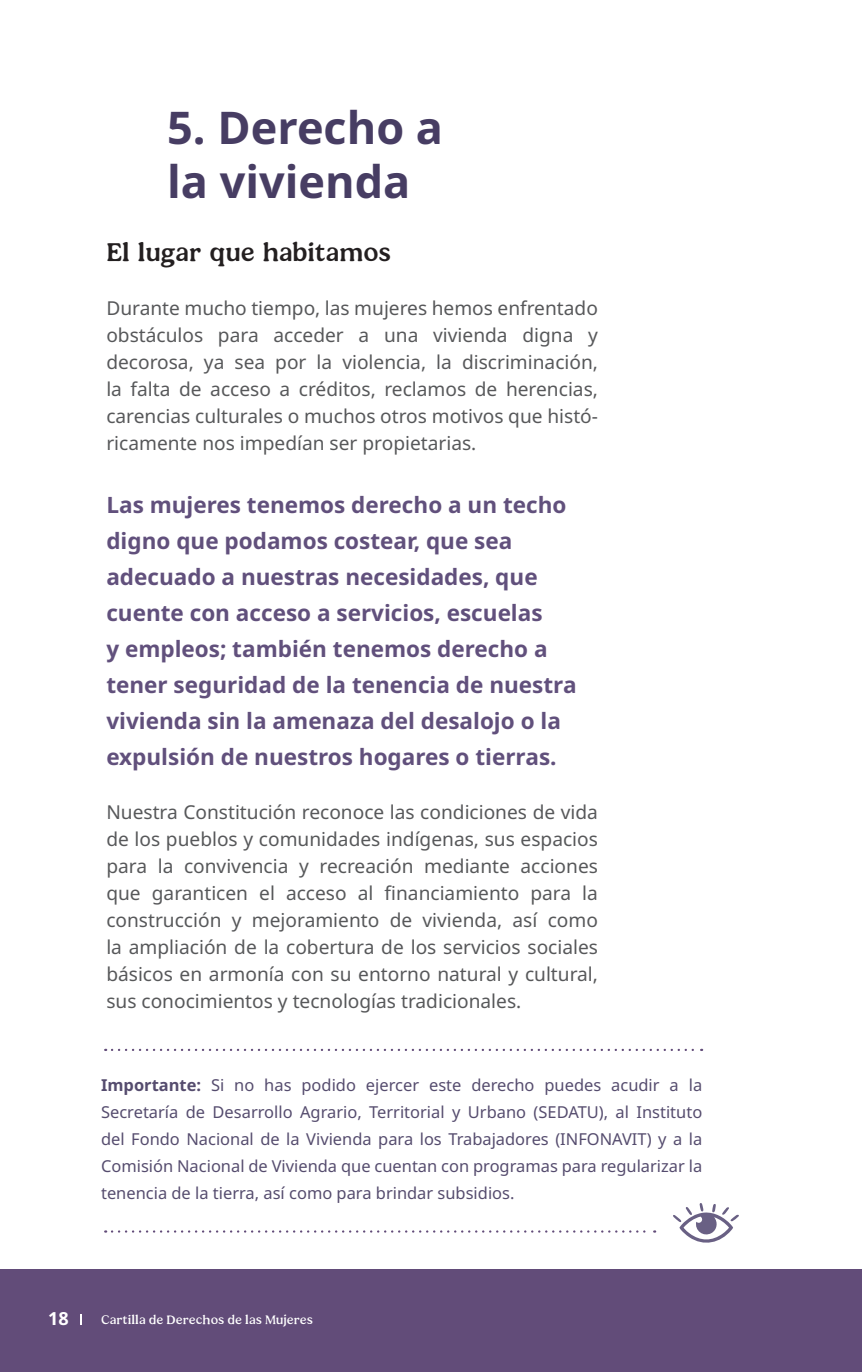
<style>
.page{position:relative;width:862px;height:1372px;background:#fff}
.page>*{position:absolute;margin:0;border:0;box-sizing:border-box;transform-origin:0 0}
.t1{font:700 45px/54px "Noto Sans";color:#473d63}
.t2{font:27px "Patria";color:#231f20}
.t3{font:700 22.5px/36px "Noto Sans";color:#61507c}
.t4{font:19.12px/27px "Noto Sans";color:#57585a;text-align:justify}
.t5{font:700 18px "Noto Sans";color:#fff}
.t6{font:16.43px/27px "Noto Sans";color:#554c6e;text-align:justify}
.t7{font:300 13.5px "Patria";color:#fff}
.s1{font-weight:700}
</style>
<div class="page">
<div style="left:0;top:1269px;width:861px;height:102px;background:#624c79"></div>
<svg style="left:112px;top:1230px;width:542px;height:2px"></svg>
<svg style="left:112px;top:1048px;width:589px;height:2px"></svg>
<svg style="left:673px;top:1203px;width:66px;height:40px"></svg>
<h1 class="t1" style="left:167px;top:102px;width:277px">5. Derecho a la vivienda</h1>
<h2 class="t2" style="left:106px;top:236px;width:286px">El lugar que habitamos</h2>
<p class="t4" style="left:106px;top:295px;width:493px">Durante mucho tiempo, las mujeres hemos enfrentado obstáculos para acceder a una vivienda digna y decorosa, ya sea por la violencia, la discriminación, la falta de acceso a créditos, reclamos de herencias, carencias culturales o muchos otros motivos que histó&shy;ricamente nos impedían ser propietarias.</p>
<p class="t3" style="left:106px;top:487px;width:471px">Las mujeres tenemos derecho a un techo digno que podamos costear, que sea adecuado a nuestras necesidades, que cuente con acceso a servicios, escuelas<br>y empleos; también tenemos derecho a tener seguridad de la tenencia de nuestra vivienda sin la amenaza del desalojo o la expulsión de nuestros hogares o tierras.</p>
<p class="t4" style="left:106px;top:799px;width:493px">Nuestra Constitución reconoce las condiciones de vida de los pueblos y comunidades indígenas, sus espacios para la convivencia y recreación mediante acciones que garanticen el acceso al financiamiento para la construcción y mejoramiento de vivienda, así como la ampliación de la cobertura de los servicios sociales básicos en armonía con su entorno natural y cultural, sus conocimientos y tecnologías tradicionales.</p>
<p class="t6" style="left:101px;top:1071px;width:602px"><span class="s1">Importante:</span> Si no has podido ejercer este derecho puedes acudir a la Secretaría de Desarrollo Agrario, Territorial y Urbano (SEDATU), al Instituto del Fondo Nacional de la Vivienda para los Trabajadores (INFONAVIT) y a la Comisión Nacional de Vivienda que cuentan con programas para regularizar la tenencia de la tierra, así como para brindar subsidios.</p>
<p class="t5" style="left:48px;top:1305px;width:22px">18</p>
<p class="t7" style="left:101px;top:1311px;width:213px">Cartilla de Derechos de las Mujeres</p>
</div>
